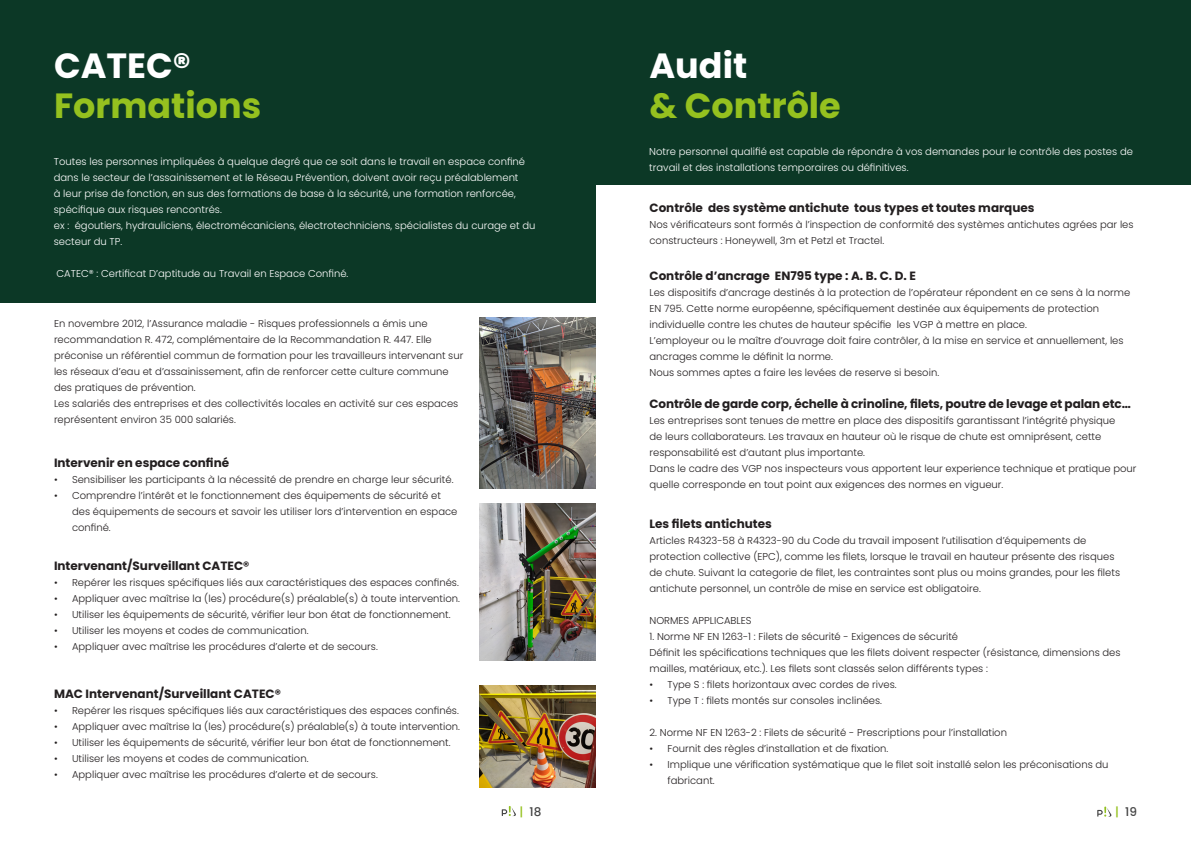
<style>
.page{position:relative;width:1191px;height:842px;background:#fff}
.page>*{position:absolute;margin:0;border:0;box-sizing:border-box;transform-origin:0 0}
._35pt_Align_Left{font:700 35px "Poppins";color:#95c11f}
._35pt_Align_Left-2{font:700 35px "Poppins";color:#fff}
._12pt_Align_Left{font:700 12px "Poppins";color:#231f20}
.t1{font:500 12px "Poppins";color:#454545}
._12pt_Align_Left-2{font:300 10px/16px "Poppins";color:#231f20}
._10pt_Align_Left_Justify{font:300 10px/16px "Poppins";color:#231f20}
._10pt_Align_Left_Justify-2{font:300 10px/16px "Poppins";color:#fff}
.s1{color:#95c11f}
</style>
<div class="page">
<div style="left:0;top:0;width:595px;height:302px;background:#0c3826"></div>
<div style="left:595px;top:0;width:596px;height:184px;background:#0c3826"></div>
<svg style="left:502px;top:806px;width:14px;height:10px"></svg>
<svg style="left:1097px;top:806px;width:14px;height:11px"></svg>
<img style="left:480px;top:317px;width:115px;height:171px">
<img style="left:480px;top:685px;width:115px;height:103px">
<img style="left:479px;top:503px;width:116px;height:157px">
<p class="_35pt_Align_Left-2" style="left:54px;top:45px;width:138px">CATEC®</p>
<p class="_35pt_Align_Left" style="left:54px;top:85px;width:209px">Formations</p>
<p class="_10pt_Align_Left_Justify-2" style="left:54px;top:154px;width:473px">Toutes les personnes impliquées à quelque degré que ce soit dans le travail en espace confiné dans le secteur de l’assainissement et le Réseau Prévention, doivent avoir reçu préalablement à leur prise de fonction, en sus des formations de base à la sécurité, une formation renforcée, spécifique aux risques rencontrés.</p>
<p class="_10pt_Align_Left_Justify-2" style="left:54px;top:218px;width:483px">ex : égoutiers, hydrauliciens, électromécaniciens, électrotechniciens, spécialistes du curage et du secteur du TP.</p>
<p class="_10pt_Align_Left_Justify-2" style="left:57px;top:266px;width:293px">CATEC® : Certificat D’aptitude au Travail en Espace Confiné.</p>
<p class="_10pt_Align_Left_Justify" style="left:54px;top:315px;width:411px">En novembre 2012, l’Assurance maladie - Risques professionnels a émis une recommandation R. 472, complémentaire de la Recommandation R. 447. Elle préconise un référentiel commun de formation pour les travailleurs intervenant sur les réseaux d’eau et d’assainissement, afin de renforcer cette culture commune des pratiques de prévention.</p>
<p class="_10pt_Align_Left_Justify" style="left:54px;top:395px;width:406px">Les salariés des entreprises et des collectivités locales en activité sur ces espaces représentent environ 35 000 salariés.</p>
<p class="_12pt_Align_Left" style="left:54px;top:456px;width:177px">Intervenir en espace confiné</p>
<p class="_12pt_Align_Left-2" style="left:54px;top:472px;width:401px">• Sensibiliser les participants à la nécessité de prendre en charge leur sécurité.</p>
<p class="_12pt_Align_Left-2" style="left:72px;top:488px;width:387px;text-indent:-18px">• Comprendre l’intérêt et le fonctionnement des équipements de sécurité et des équipements de secours et savoir les utiliser lors d’intervention en espace confiné.</p>
<p class="_12pt_Align_Left" style="left:54px;top:559px;width:197px">Intervenant/Surveillant CATEC®</p>
<p class="_12pt_Align_Left-2" style="left:54px;top:575px;width:406px">• Repérer les risques spécifiques liés aux caractéristiques des espaces confinés.</p>
<p class="_12pt_Align_Left-2" style="left:54px;top:591px;width:407px">• Appliquer avec maîtrise la (les) procédure(s) préalable(s) à toute intervention.</p>
<p class="_12pt_Align_Left-2" style="left:54px;top:607px;width:398px">• Utiliser les équipements de sécurité, vérifier leur bon état de fonctionnement.</p>
<p class="_12pt_Align_Left-2" style="left:54px;top:623px;width:256px">• Utiliser les moyens et codes de communication.</p>
<p class="_12pt_Align_Left-2" style="left:54px;top:639px;width:325px">• Appliquer avec maîtrise les procédures d’alerte et de secours.</p>
<p class="_12pt_Align_Left" style="left:54px;top:686px;width:228px">MAC Intervenant/Surveillant CATEC®</p>
<p class="_12pt_Align_Left-2" style="left:54px;top:702px;width:406px">• Repérer les risques spécifiques liés aux caractéristiques des espaces confinés.</p>
<p class="_12pt_Align_Left-2" style="left:54px;top:718px;width:407px">• Appliquer avec maîtrise la (les) procédure(s) préalable(s) à toute intervention.</p>
<p class="_12pt_Align_Left-2" style="left:54px;top:734px;width:398px">• Utiliser les équipements de sécurité, vérifier leur bon état de fonctionnement.</p>
<p class="_12pt_Align_Left-2" style="left:54px;top:750px;width:256px">• Utiliser les moyens et codes de communication.</p>
<p class="_12pt_Align_Left-2" style="left:54px;top:766px;width:325px">• Appliquer avec maîtrise les procédures d’alerte et de secours.</p>
<p class="_35pt_Align_Left-2" style="left:649px;top:45px;width:99px">Audit</p>
<p class="_35pt_Align_Left" style="left:649px;top:85px;width:193px">&amp; Contrôle</p>
<p class="_10pt_Align_Left_Justify-2" style="left:649px;top:144px;width:485px">Notre personnel qualifié est capable de répondre à vos demandes pour le contrôle des postes de travail et des installations temporaires ou définitives.</p>
<p class="_12pt_Align_Left" style="left:649px;top:201px;width:386px">Contrôle des système antichute tous types et toutes marques</p>
<p class="_10pt_Align_Left_Justify" style="left:649px;top:217px;width:485px">Nos vérificateurs sont formés à l’inspection de conformité des systèmes antichutes agrées par les constructeurs : Honeywell, 3m et Petzl et Tractel.</p>
<p class="_12pt_Align_Left" style="left:649px;top:269px;width:268px">Contrôle d’ancrage EN795 type : A. B. C. D. E</p>
<p class="_10pt_Align_Left_Justify" style="left:649px;top:284px;width:482px">Les dispositifs d’ancrage destinés à la protection de l’opérateur répondent en ce sens à la norme<br>EN 795. Cette norme européenne, spécifiquement destinée aux équipements de protection individuelle contre les chutes de hauteur spécifie les VGP à mettre en place.</p>
<p class="_10pt_Align_Left_Justify" style="left:649px;top:332px;width:475px">L’employeur ou le maître d’ouvrage doit faire contrôler, à la mise en service et annuellement, les ancrages comme le définit la norme.</p>
<p class="_10pt_Align_Left_Justify" style="left:649px;top:364px;width:291px">Nous sommes aptes a faire les levées de reserve si besoin.</p>
<p class="_12pt_Align_Left" style="left:649px;top:397px;width:483px">Contrôle de garde corp, échelle à crinoline, filets, poutre de levage et palan etc…</p>
<p class="_12pt_Align_Left-2" style="left:649px;top:412px;width:467px">Les entreprises sont tenues de mettre en place des dispositifs garantissant l’intégrité physique de leurs collaborateurs. Les travaux en hauteur où le risque de chute est omniprésent, cette responsabilité est d’autant plus importante.</p>
<p class="_12pt_Align_Left-2" style="left:649px;top:460px;width:488px">Dans le cadre des VGP nos inspecteurs vous apportent leur experience technique et pratique pour quelle corresponde en tout point aux exigences des normes en vigueur.</p>
<p class="_12pt_Align_Left" style="left:649px;top:517px;width:124px">Les filets antichutes</p>
<p class="_12pt_Align_Left-2" style="left:649px;top:532px;width:472px">Articles R4323-58 à R4323-90 du Code du travail imposent l’utilisation d’équipements de protection collective (EPC), comme les filets, lorsque le travail en hauteur présente des risques de chute. Suivant la categorie de filet, les contraintes sont plus ou moins grandes, pour les filets antichute personnel, un contrôle de mise en service est obligatoire.</p>
<p class="_12pt_Align_Left-2" style="left:649px;top:612px;width:103px">NORMES APPLICABLES</p>
<p class="_12pt_Align_Left-2" style="left:649px;top:628px;width:310px">1. Norme NF EN 1263-1 : Filets de sécurité - Exigences de sécurité</p>
<p class="_12pt_Align_Left-2" style="left:649px;top:644px;width:472px">Définit les spécifications techniques que les filets doivent respecter (résistance, dimensions des mailles, matériaux, etc.). Les filets sont classés selon différents types :</p>
<p class="_12pt_Align_Left-2" style="left:649px;top:676px;width:249px">• Type S : filets horizontaux avec cordes de rives.</p>
<p class="_12pt_Align_Left-2" style="left:649px;top:692px;width:234px">• Type T : filets montés sur consoles inclinées.</p>
<p class="_12pt_Align_Left-2" style="left:649px;top:724px;width:359px">2. Norme NF EN 1263-2 : Filets de sécurité - Prescriptions pour l’installation</p>
<p class="_12pt_Align_Left-2" style="left:649px;top:740px;width:240px">• Fournit des règles d’installation et de fixation.</p>
<p class="_12pt_Align_Left-2" style="left:667px;top:756px;width:442px;text-indent:-18px">• Implique une vérification systématique que le filet soit installé selon les préconisations du fabricant.</p>
<p class="t1" style="left:519px;top:805px;width:23px"><span class="s1">|</span> 18</p>
<p class="t1" style="left:1115px;top:805px;width:23px"><span class="s1">|</span> 19</p>
</div>
